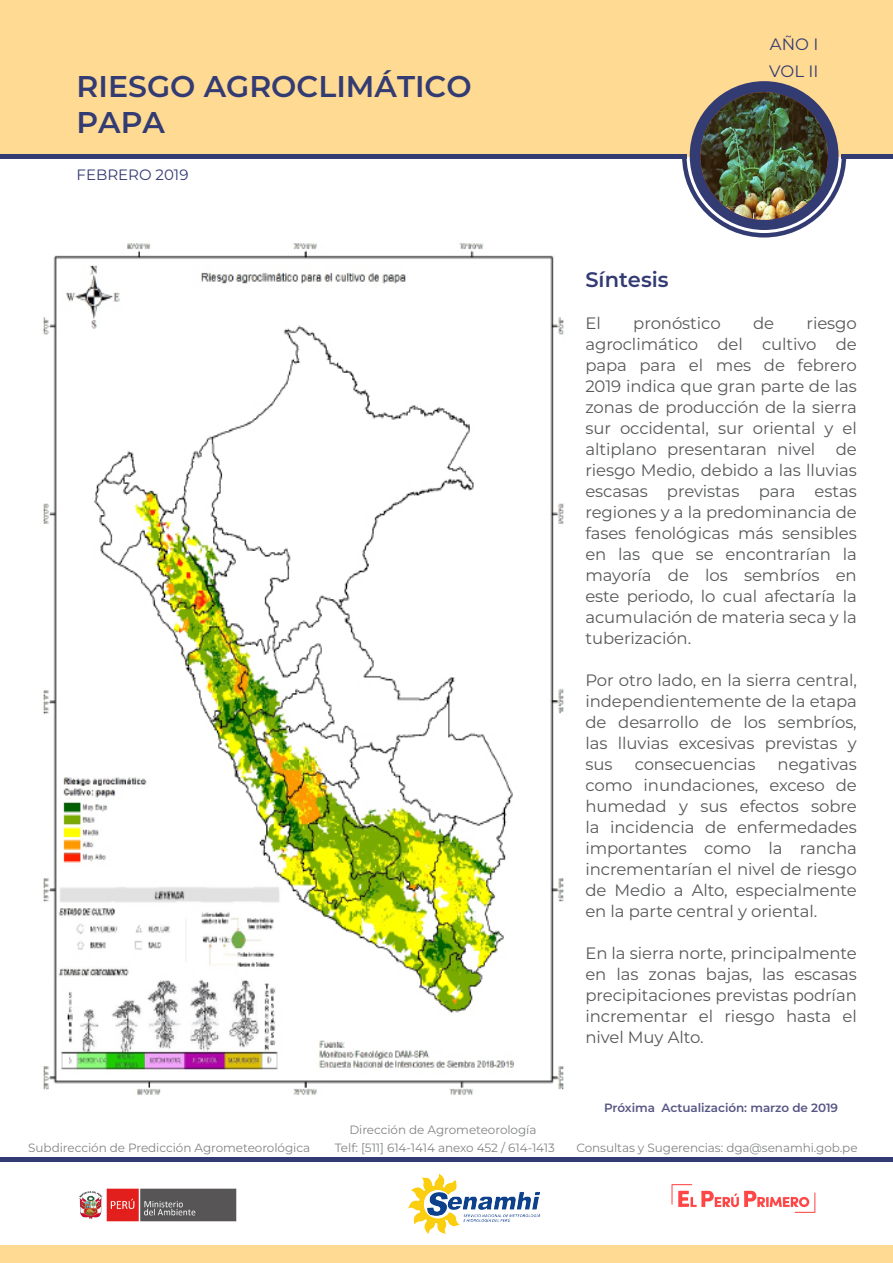
<style>
.page{position:relative;width:893px;height:1263px;background:#fff}
.page>*{position:absolute;margin:0;border:0;box-sizing:border-box;transform-origin:0 0}
.TITULO_BLANCO{font:600 30px "Montserrat";color:#333b73}
.TEXTO_MONSER-REG{font:600 21px "Montserrat";color:#333b73}
.TEXTO_MONSER-REG-2{font:16.5px/21px "Montserrat";letter-spacing:-.005em;color:#57585a;text-align:justify}
.t1{font:16.5px/27px "Montserrat";color:#333b73}
.DECADA{font:15px "Montserrat";color:#333b73}
.direccion{font:12px "Montserrat";letter-spacing:-.005em;color:#828385}
.actualizacion{font:600 12px "Montserrat";letter-spacing:-.005em;color:#565685}
</style>
<div class="page">
<div style="left:0;top:0;width:893px;height:157px;background:#feda93"></div>
<svg style="left:682px;top:155px;width:164px;height:82px"></svg>
<hr style="left:0;top:155px;width:687px;height:4px;background:#333b73">
<hr style="left:841px;top:155px;width:52px;height:4px;background:#333b73">
<div style="left:690px;top:81px;width:148px;height:149px;background:#333b73;border-radius:50%"></div>
<img style="left:700px;top:92px;width:128px;height:128px;border-radius:64px">
<img style="left:42px;top:243px;width:522px;height:852px">
<div style="left:0;top:1245px;width:893px;height:18px;background:#feda93"></div>
<hr style="left:0;top:1158px;width:893px;height:4px;background:#333b73">
<img style="left:79px;top:1188px;width:158px;height:34px">
<img style="left:409px;top:1174px;width:130px;height:59px">
<img style="left:671px;top:1184px;width:145px;height:29px">
<p class="TITULO_BLANCO" style="left:77px;top:65px;width:397px">RIESGO AGROCLIMÁTICO</p>
<p class="TITULO_BLANCO" style="left:77px;top:101px;width:90px">PAPA</p>
<p class="DECADA" style="left:77px;top:164px;width:113px">FEBRERO 2019</p>
<p class="direccion" style="left:349px;top:1122px;width:189px">Dirección de Agrometeorología</p>
<p class="t1" style="left:769px;top:30px;width:51px">AÑO I<br>VOL II</p>
<p class="TEXTO_MONSER-REG" style="left:585px;top:264px;width:85px">Síntesis</p>
<p class="TEXTO_MONSER-REG-2" style="left:585px;top:312px;width:17px">El</p>
<p class="TEXTO_MONSER-REG-2" style="left:633px;top:312px;width:89px">pronóstico</p>
<p class="TEXTO_MONSER-REG-2" style="left:753px;top:312px;width:23px">de</p>
<p class="TEXTO_MONSER-REG-2" style="left:585px;top:312px;width:273px;text-indent:221px">riesgo agroclimático del cultivo de papa para el mes de febrero 2019 indica que gran parte de las zonas de producción de la sierra sur occidental, sur oriental y el altiplano presentaran nivel de riesgo Medio, debido a las lluvias escasas previstas para estas regiones y a la predominancia de fases fenológicas más sensibles en las que se encontrarían la mayoría de los sembríos en este periodo, lo cual afectaría la acumulación de materia seca y la tuberización.</p>
<p class="TEXTO_MONSER-REG-2" style="left:585px;top:669px;width:273px">Por otro lado, en la sierra central, independientemente de la etapa de desarrollo de los sembríos, las lluvias excesivas previstas y sus</p>
<p class="TEXTO_MONSER-REG-2" style="left:585px;top:753px;width:273px;text-indent:192px">negativas como inundaciones, exceso de humedad y sus efectos sobre la incidencia de enfermedades importantes como la rancha incrementarían el nivel de riesgo de Medio a Alto, especialmente en la parte central y oriental.</p>
<p class="TEXTO_MONSER-REG-2" style="left:585px;top:942px;width:273px">En la sierra norte, principalmente en las zonas bajas, las escasas precipitaciones previstas podrían incrementar el riesgo hasta el nivel Muy Alto.</p>
<p class="TEXTO_MONSER-REG-2" style="left:635px;top:753px;width:122px">consecuencias</p>
<p class="actualizacion" style="left:604px;top:1100px;width:235px">Próxima Actualización: marzo de 2019</p>
<p class="direccion" style="left:28px;top:1139px;width:283px">Subdirección de Predicción Agrometeorológica</p>
<p class="direccion" style="left:335px;top:1139px;width:222px">Telf: [511] 614-1414 anexo 452 / 614-1413</p>
<p class="direccion" style="left:576px;top:1139px;width:283px">Consultas y Sugerencias: dga@senamhi.gob.pe</p>
</div>
